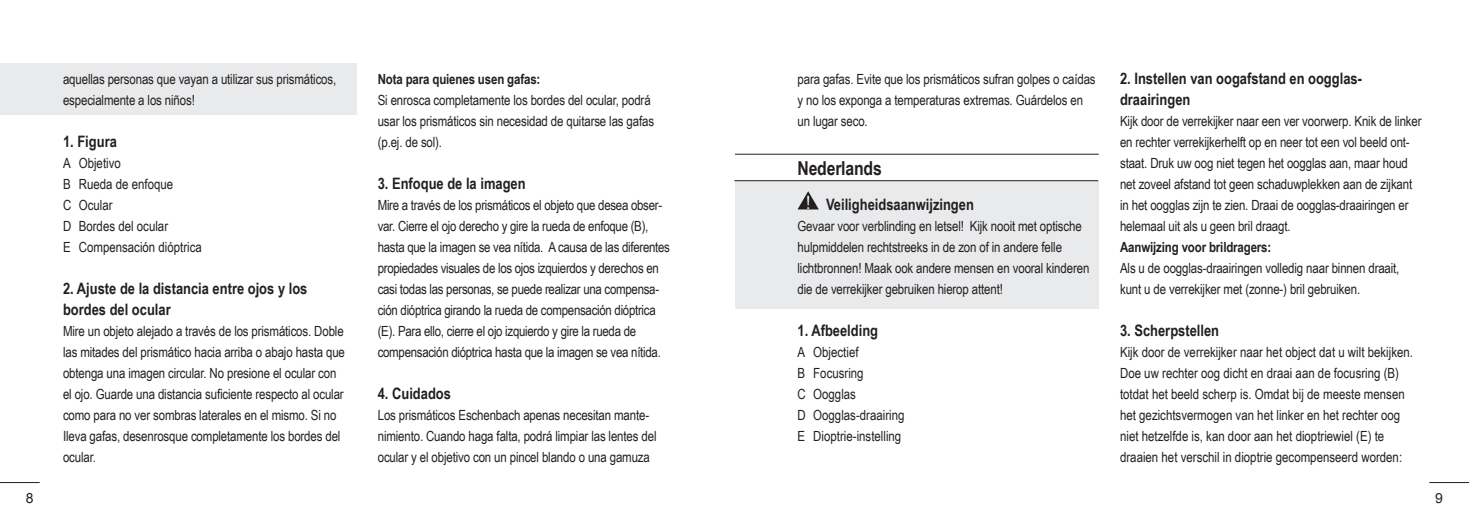
<style>
.page{position:relative;width:1469px;height:521px;background:#fff}
.page>*{position:absolute;margin:0;border:0;box-sizing:border-box;transform-origin:0 0}
.t1{font:700 19.25px "Arial Narrow";letter-spacing:-.01em;color:#231f20}
.t2{font:700 15.75px/21px "Arial Narrow";color:#231f20}
.t3{font:14px/21px "Arial Narrow";letter-spacing:-.01em;color:#231f20}
.t4{font:700 14px "Arial Narrow";letter-spacing:-.01em;color:#231f20}
.t5{font:14px "Arial";color:#231f20}
.s1{font-weight:400;font-size:18.38px;color:#fff}
</style>
<div class="page">
<hr style="left:0;top:482px;width:40px;height:1px;background:#231f20">
<hr style="left:1429px;top:482px;width:39px;height:1px;background:#231f20">
<div style="left:735px;top:181px;width:363px;height:127px;background:#e9eaeb"></div>
<hr style="left:734px;top:180px;width:364px;height:1px;background:#231f20">
<hr style="left:735px;top:154px;width:363px;height:1px;background:#231f20">
<div style="left:0;top:63px;width:356px;height:51px;background:#e9eaeb"></div>
<svg style="left:798px;top:191px;width:20px;height:18px"></svg>
<p class="t3" style="left:63px;top:68px;width:275px">aquellas personas que vayan a utilizar sus prismáticos, especialmente a los niños!</p>
<p class="t2" style="left:63px;top:130px;width:55px">1. Figura</p>
<p class="t3" style="left:63px;top:152px;width:140px">A Objetivo<br>B Rueda de enfoque<br>C Ocular<br>D Bordes del ocular<br>E Compensación dióptrica</p>
<p class="t2" style="left:63px;top:277px;width:246px">2. Ajuste de la distancia entre ojos y los bordes del ocular</p>
<p class="t3" style="left:63px;top:320px;width:283px">Mire un objeto alejado a través de los prismáticos. Doble las mitades del prismático hacia arriba o abajo hasta que obtenga una imagen circular. No presione el ocular con el ojo. Guarde una distancia suficiente respecto al ocular como para no ver sombras laterales en el mismo. Si no Ileva gafas, desenrosque completamente los bordes del ocular.</p>
<p class="t4" style="left:378px;top:68px;width:164px">Nota para quienes usen gafas:</p>
<p class="t3" style="left:378px;top:89px;width:278px">Si enrosca completamente los bordes del ocular, podrá usar los prismáticos sin necesidad de quitarse las gafas (p.ej. de sol).</p>
<p class="t2" style="left:378px;top:172px;width:149px">3. Enfoque de la imagen</p>
<p class="t3" style="left:378px;top:194px;width:294px">Mire a través de los prismáticos el objeto que desea obser&shy;var. Cierre el ojo derecho y gire la rueda de enfoque (B), hasta que la imagen se vea nítida. A causa de las diferentes propiedades visuales de los ojos izquierdos y derechos en casi todas las personas, se puede realizar una compensa&shy;ción dióptrica girando la rueda de compensación dióptrica (E). Para ello, cierre el ojo izquierdo y gire la rueda de compensación dióptrica hasta que la imagen se vea nítida.</p>
<p class="t2" style="left:378px;top:382px;width:75px">4. Cuidados</p>
<p class="t3" style="left:378px;top:404px;width:280px">Los prismáticos Eschenbach apenas necesitan mante&shy;nimiento. Cuando haga falta, podrá limpiar las lentes del ocular y el objetivo con un pincel blando o una gamuza</p>
<p class="t3" style="left:797px;top:68px;width:300px">para gafas. Evite que los prismáticos sufran golpes o caídas y no los exponga a temperaturas extremas. Guárdelos en un lugar seco.</p>
<h1 class="t1" style="left:797px;top:154px;width:86px">Nederlands</h1>
<p class="t2" style="left:806px;top:193px;width:169px"><span class="s1">!</span> Veiligheidsaanwijzingen</p>
<p class="t3" style="left:797px;top:215px;width:293px">Gevaar voor verblinding en letsel! Kijk nooit met optische hulpmiddelen rechtstreeks in de zon of in andere felle lichtbronnen! Maak ook andere mensen en vooral kinderen die de verrekijker gebruiken hierop attent!</p>
<p class="t2" style="left:797px;top:319px;width:82px">1. Afbeelding</p>
<p class="t3" style="left:797px;top:341px;width:108px">A Objectief<br>B Focusring<br>C Oogglas<br>D Oogglas-draairing<br>E Dioptrie-instelling</p>
<p class="t2" style="left:1120px;top:67px;width:243px">2. Instellen van oogafstand en oogglas&shy;draairingen</p>
<p class="t3" style="left:1120px;top:110px;width:303px">Kijk door de verrekijker naar een ver voorwerp. Knik de linker en rechter verrekijkerhelft op en neer tot een vol beeld ont&shy;staat. Druk uw oog niet tegen het oogglas aan, maar houd net zoveel afstand tot geen schaduwplekken aan de zijkant in het oogglas zijn te zien. Draai de oogglas-draairingen er helemaal uit als u geen bril draagt.</p>
<p class="t4" style="left:1120px;top:236px;width:153px">Aanwijzing voor brildragers:</p>
<p class="t3" style="left:1120px;top:257px;width:281px">Als u de oogglas-draairingen volledig naar binnen draait, kunt u de verrekijker met (zonne-) bril gebruiken.</p>
<p class="t2" style="left:1120px;top:319px;width:101px">3. Scherpstellen</p>
<p class="t3" style="left:1120px;top:341px;width:294px">Kijk door de verrekijker naar het object dat u wilt bekijken.<br>Doe uw rechter oog dicht en draai aan de focusring (B) totdat het beeld scherp is. Omdat bij de meeste mensen het gezichtsvermogen van het linker en het rechter oog niet hetzelfde is, kan door aan het dioptriewiel (E) te draaien het verschil in dioptrie gecompenseerd worden:</p>
<p class="t5" style="left:26px;top:488px;width:9px">8</p>
<p class="t5" style="left:1435px;top:488px;width:9px">9</p>
</div>
